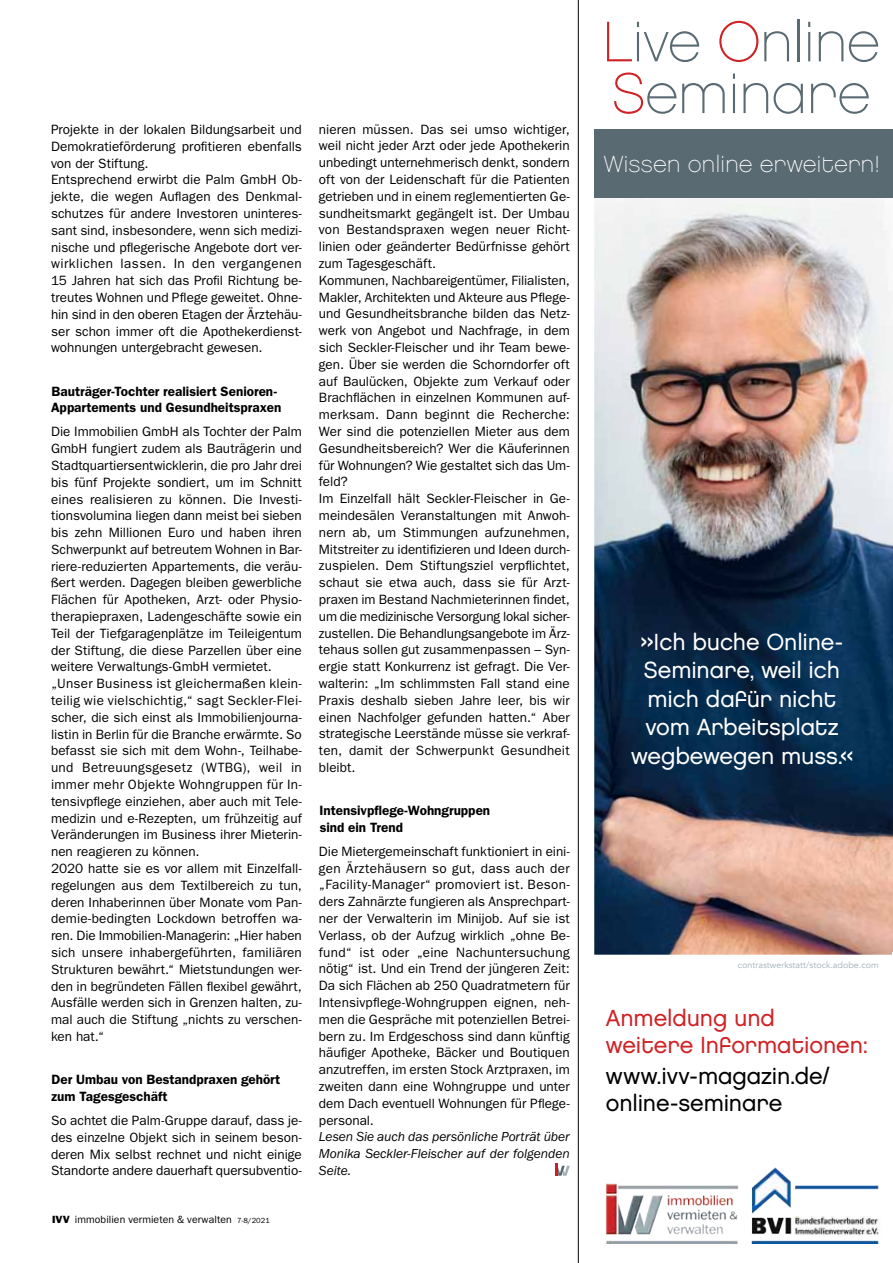
<style>
.page{position:relative;width:893px;height:1263px;background:#fff}
.page>*{position:absolute;margin:0;border:0;box-sizing:border-box;transform-origin:0 0}
.t1{font:57px/51.8px "Chalet Paris Nineteen Eighty";color:#5a6a72}
.t2{font:23.25px/28.5px "Chalet London Nineteen Eighty";letter-spacing:-.005em;color:#fff;text-align:center}
.t3{font:23.25px/27px "Chalet London Nineteen Eighty";letter-spacing:-.01em;color:#000}
.t4{font:23.25px/27px "Chalet London Nineteen Eighty";letter-spacing:-.005em;color:#cf2226}
.t5{font:23.25px "Chalet Paris Nineteen Eighty";letter-spacing:.02em;color:#fff}
.t6{font:13.5px/16.8px "ITC Franklin Gothic Std";color:#000}
.t7{font:600 13.5px/16.8px "ITC Franklin Gothic Std";color:#000}
.t8{font:italic 13.5px/16.8px "ITC Franklin Gothic Std";letter-spacing:-.005em;color:#000;text-align:justify}
.t9{font:10.5px "ITC Franklin Gothic Std";letter-spacing:.005em;color:#000}
.t10{font:9px "Avenir";color:#9fb0b8}
.s1{font-family:"ITC Franklin Gothic Std Hvy"}
.s2{font-size:7.5px}
.s3{color:#cf2226}
.s4{font-size:30px}
</style>
<div class="page">
<svg style="left:555px;top:1163px;width:15px;height:13px"></svg>
<img style="left:606px;top:1168px;width:274px;height:75px">
<img style="left:594px;top:198px;width:299px;height:757px">
<div style="left:594px;top:130px;width:299px;height:68px;background:#5a6a72"></div>
<hr style="left:578px;top:0;width:1px;height:1263px;background:#000">
<p class="t6" style="left:51px;top:121px;width:252px">Projekte in der lokalen Bildungsarbeit und Demokratieförderung profitieren ebenfalls von der Stiftung.<br>Entsprechend erwirbt die Palm GmbH Ob&shy;jekte, die wegen Auflagen des Denkmal&shy;schutzes für andere Investoren uninteres&shy;sant sind, insbesondere, wenn sich medizi&shy;nische und pflegerische Angebote dort ver&shy;wirklichen lassen. In den vergangenen 15 Jahren hat sich das Profil Richtung be&shy;treutes Wohnen und Pflege geweitet. Ohne&shy;hin sind in den oberen Etagen der Ärztehäu&shy;ser schon immer oft die Apothekerdienst&shy;wohnungen untergebracht gewesen.</p>
<p class="t7" style="left:51px;top:382px;width:232px">Bauträger-Tochter realisiert Senioren-<br>Appartements und Gesundheitspraxen</p>
<p class="t6" style="left:51px;top:423px;width:252px">Die Immobilien GmbH als Tochter der Palm GmbH fungiert zudem als Bauträgerin und Stadtquartiersentwicklerin, die pro Jahr drei bis fünf Projekte sondiert, um im Schnitt eines realisieren zu können. Die Investi&shy;tionsvolumina liegen dann meist bei sieben bis zehn Millionen Euro und haben ihren Schwerpunkt auf betreutem Wohnen in Bar&shy;riere-reduzierten Appartements, die veräu&shy;ßert werden. Dagegen bleiben gewerbliche Flächen für Apotheken, Arzt- oder Physio&shy;therapiepraxen, Ladengeschäfte sowie ein Teil der Tiefgaragenplätze im Teileigentum der Stiftung, die diese Parzellen über eine weitere Verwaltungs-GmbH vermietet. „Unser Business ist gleichermaßen klein&shy;teilig wie vielschichtig,“ sagt Seckler-Flei&shy;scher, die sich einst als Immobilienjourna&shy;listin in Berlin für die Branche erwärmte. So befasst sie sich mit dem Wohn-, Teilhabe&shy;und Betreuungsgesetz (WTBG), weil in immer mehr Objekte Wohngruppen für In&shy;tensivpflege einziehen, aber auch mit Tele&shy;medizin und e-Rezepten, um frühzeitig auf Veränderungen im Business ihrer Mieterin&shy;nen reagieren zu können.<br>2020 hatte sie es vor allem mit Einzelfall&shy;regelungen aus dem Textilbereich zu tun, deren Inhaberinnen über Monate vom Pan&shy;demie-bedingten Lockdown betroffen wa&shy;ren. Die Immobilien-Managerin: „Hier haben sich unsere inhabergeführten, familiären Strukturen bewährt.“ Mietstundungen wer&shy;den in begründeten Fällen flexibel gewährt, Ausfälle werden sich in Grenzen halten, zu&shy;mal auch die Stiftung „nichts zu verschen&shy;ken hat.“</p>
<p class="t7" style="left:52px;top:1071px;width:230px">Der Umbau von Bestandpraxen gehört zum Tagesgeschäft</p>
<p class="t6" style="left:51px;top:1112px;width:252px;text-align:justify">So achtet die Palm-Gruppe darauf, dass je&shy;des einzelne Objekt sich in seinem beson&shy;deren Mix selbst rechnet und nicht einige Standorte andere dauerhaft quersubventio-</p>
<p class="t9" style="left:52px;top:1214px;width:219px"><span class="s1">IVV</span> immobilien vermieten &amp; verwalten <span class="s2">7-8/2021</span></p>
<p class="t6" style="left:319px;top:121px;width:252px">nieren müssen. Das sei umso wichtiger, weil nicht jeder Arzt oder jede Apothekerin unbedingt unternehmerisch denkt, sondern oft von der Leidenschaft für die Patienten getrieben und in einem reglementierten Ge&shy;sundheitsmarkt gegängelt ist. Der Umbau von Bestandspraxen wegen neuer Richt&shy;linien oder geänderter Bedürfnisse gehört zum Tagesgeschäft.<br>Kommunen, Nachbareigentümer, Filialisten, Makler, Architekten und Akteure aus Pflege&shy;und Gesundheitsbranche bilden das Netz&shy;werk von Angebot und Nachfrage, in dem sich Seckler-Fleischer und ihr Team bewe&shy;gen. Über sie werden die Schorndorfer oft auf Baulücken, Objekte zum Verkauf oder Brachflächen in einzelnen Kommunen auf&shy;merksam. Dann beginnt die Recherche:<br>Wer sind die potenziellen Mieter aus dem Gesundheitsbereich? Wer die Käuferinnen für Wohnungen? Wie gestaltet sich das Um&shy;feld?<br>Im Einzelfall hält Seckler-Fleischer in Ge&shy;meindesälen Veranstaltungen mit Anwoh&shy;nern ab, um Stimmungen aufzunehmen, Mitstreiter zu identifizieren und Ideen durch&shy;zuspielen. Dem Stiftungsziel verpflichtet, schaut sie etwa auch, dass sie für Arzt&shy;praxen im Bestand Nachmieterinnen findet, um die medizinische Versorgung lokal sicher&shy;zustellen. Die Behandlungsangebote im Ärz&shy;tehaus sollen gut zusammenpassen – Syn&shy;ergie statt Konkurrenz ist gefragt. Die Ver&shy;walterin: „Im schlimmsten Fall stand eine Praxis deshalb sieben Jahre leer, bis wir einen Nachfolger gefunden hatten.“ Aber strategische Leerstände müsse sie verkraf&shy;ten, damit der Schwerpunkt Gesundheit bleibt.</p>
<p class="t7" style="left:319px;top:802px;width:172px">Intensivpflege-Wohngruppen sind ein Trend</p>
<p class="t6" style="left:319px;top:843px;width:252px;text-align:justify">Die Mietergemeinschaft funktioniert in eini&shy;gen Ärztehäusern so gut, dass auch der „Facility-Manager“ promoviert ist. Beson&shy;ders Zahnärzte fungieren als Ansprechpart&shy;ner der Verwalterin im Minijob. Auf sie ist Verlass, ob der Aufzug wirklich „ohne Be&shy;fund“ ist oder „eine Nachuntersuchung nötig“ ist. Und ein Trend der jüngeren Zeit:<br>Da sich Flächen ab 250 Quadratmetern für Intensivpflege-Wohngruppen eignen, neh&shy;men die Gespräche mit potenziellen Betrei&shy;bern zu. Im Erdgeschoss sind dann künftig häufiger Apotheke, Bäcker und Boutiquen anzutreffen, im ersten Stock Arztpraxen, im zweiten dann eine Wohngruppe und unter dem Dach eventuell Wohnungen für Pflege&shy;personal.</p>
<p class="t8" style="left:319px;top:1129px;width:252px">Lesen Sie auch das persönliche Porträt über Monika Seckler-Fleischer auf der folgenden Seite.</p>
<h1 class="t1" style="left:602px;top:16px;width:279px"><span class="s3">L</span>ive <span class="s3">O</span>nline<br><span class="s3">S</span>eminare</h1>
<h2 class="t5" style="left:604px;top:151px;width:277px">Wissen online erweitern!</h2>
<h2 class="t2" style="left:631px;top:627px;width:224px"><span class="s4">»</span>Ich buche Online-<br>Seminare, weil ich mich dafür nicht vom Arbeitsplatz wegbewegen muss.<span class="s4">«</span></h2>
<p class="t10" style="left:738px;top:959px;width:142px">contrastwerkstatt/stock.adobe.com</p>
<h2 class="t4" style="left:606px;top:1004px;width:264px">Anmeldung und weitere Informationen:</h2>
<h2 class="t3" style="left:606px;top:1062px;width:225px">www.ivv-magazin.de/ online-seminare</h2>
</div>
